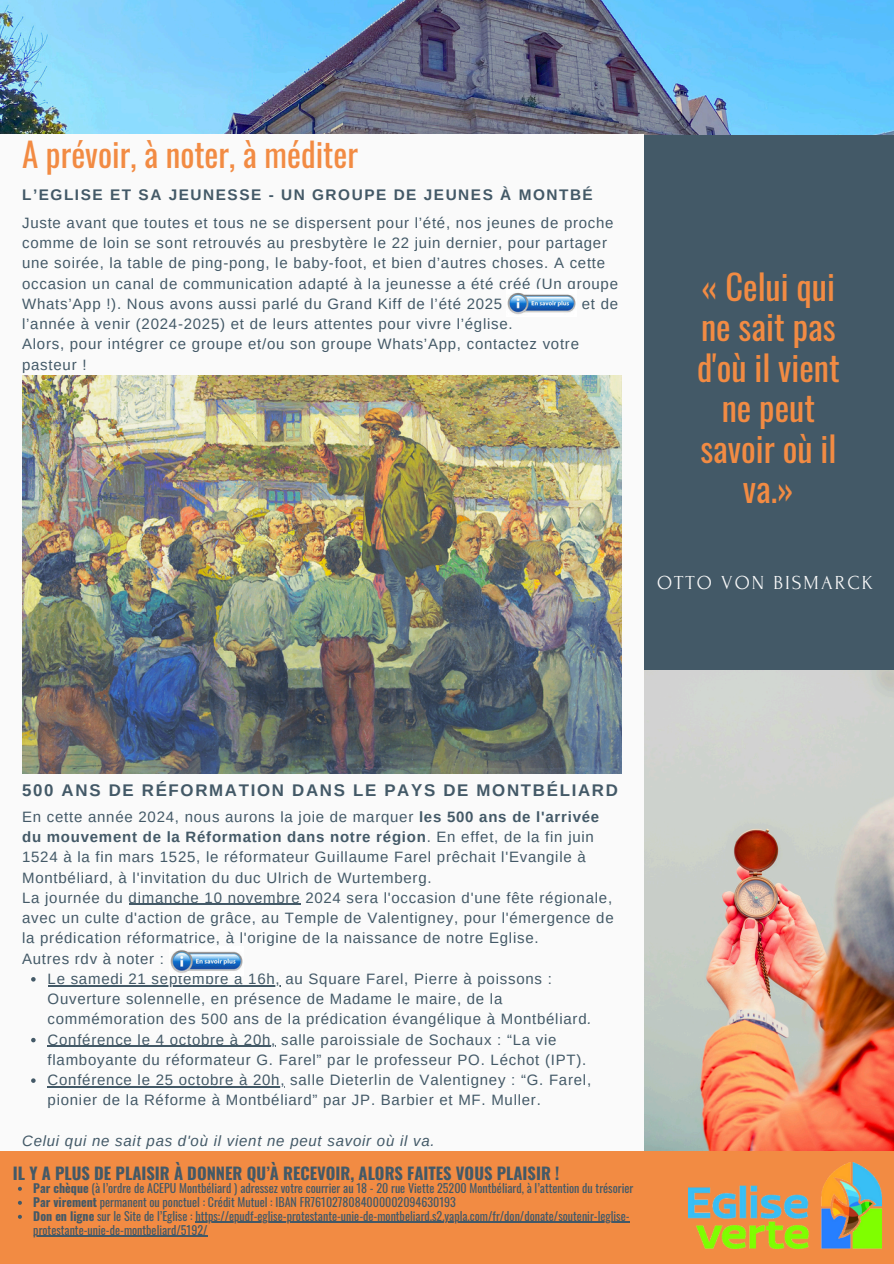
<style>
.page{position:relative;width:894px;height:1264px;background:#fff}
.page>*{position:absolute;margin:0;border:0;box-sizing:border-box;transform-origin:0 0}
.t1{font:34.5px/40.5px "Oswald";color:#f28b43;text-align:center}
.t2{font:33.15px "Oswald";color:#f28b43}
.t3{font:19.8px "Forum";letter-spacing:.1em;color:#fafafa}
.t4{font:700 16.8px "Arimo";letter-spacing:.1em;color:#435967}
.t5{font:700 16.5px "Oswald";color:#435967}
.t6{font:700 15.3px "Arimo";letter-spacing:.1em;color:#435967}
.t7{font:15px/20.2px "Arimo";letter-spacing:.05em;color:#435967}
.t8{font:italic 15px "Arimo";letter-spacing:.05em;color:#435967}
.t9{font:12px/14px "Oswald";color:#435967}
.s1{font-weight:700}
.s2{font-style:italic}
</style>
<div class="page">
<div style="left:643px;top:129px;width:250px;height:552px;background:#435967"></div>
<img style="left:643px;top:670px;width:250px;height:481px">
<img style="left:0;top:0;width:893px;height:134px">
<div style="left:0;top:135px;width:643px;height:1017px;background:#fafafa"></div>
<img style="left:22px;top:376px;width:599px;height:397px">
<hr style="left:128px;top:903px;width:172px;height:2px;background:#435967">
<svg style="left:31px;top:977px;width:5px;height:4px"></svg>
<hr style="left:48px;top:984px;width:232px;height:2px;background:#435967">
<svg style="left:31px;top:1037px;width:5px;height:5px"></svg>
<hr style="left:48px;top:1045px;width:228px;height:1px;background:#435967">
<svg style="left:31px;top:1078px;width:5px;height:4px"></svg>
<hr style="left:48px;top:1086px;width:237px;height:1px;background:#435967">
<div style="left:0;top:1151px;width:893px;height:112px;background:#f28b43"></div>
<img style="left:688px;top:1162px;width:193px;height:86px">
<svg style="left:18px;top:1186px;width:4px;height:4px"></svg>
<svg style="left:18px;top:1200px;width:4px;height:4px"></svg>
<svg style="left:18px;top:1214px;width:4px;height:4px"></svg>
<hr style="left:195px;top:1221px;width:434px;height:1px;background:#435967">
<hr style="left:33px;top:1235px;width:174px;height:1px;background:#435967">
<img style="left:507px;top:293px;width:69px;height:21px">
<img style="left:170px;top:950px;width:73px;height:23px">
<h4 class="t2" style="left:22px;top:129px;width:337px">A prévoir, à noter, à méditer</h4>
<h3 class="t6" style="left:22px;top:186px;width:572px">L’EGLISE ET SA JEUNESSE - UN GROUPE DE JEUNES À MONTBÉ</h3>
<p class="t7" style="left:22px;top:212px;width:597px">Juste avant que toutes et tous ne se dispersent pour l’été, nos jeunes de proche comme de loin se sont retrouvés au presbytère le 22 juin dernier, pour partager une soirée, la table de ping-pong, le baby-foot, et bien d’autres choses. A cette occasion un canal de communication adapté à la jeunesse a été créé (Un groupe Whats’App !). Nous avons aussi parlé du Grand Kiff de l’été 2025</p>
<p class="t7" style="left:581px;top:293px;width:38px">et de</p>
<p class="t7" style="left:22px;top:314px;width:558px">l’année à venir (2024-2025) et de leurs attentes pour vivre l’église.<br>Alors, pour intégrer ce groupe et/ou son groupe Whats’App, contactez votre pasteur !</p>
<h4 class="t1" style="left:696px;top:265px;width:144px">« Celui qui ne sait pas d'où il vient ne peut savoir où il va.»</h4>
<p class="t3" style="left:657px;top:572px;width:217px">OTTO VON BISMARCK</p>
<p class="t4" style="left:22px;top:780px;width:597px">500 ANS DE RÉFORMATION DANS LE PAYS DE MONTBÉLIARD</p>
<p class="t7" style="left:22px;top:806px;width:593px">En cette année 2024, nous aurons la joie de marquer <span class="s1">les 500 ans de l'arrivée du mouvement de la Réformation dans notre région</span>. En effet, de la fin juin 1524 à la fin mars 1525, le réformateur Guillaume Farel prêchait l'Evangile à Montbéliard, à l'invitation du duc Ulrich de Wurtemberg.<br>La journée du dimanche 10 novembre 2024 sera l'occasion d'une fête régionale, avec un culte d'action de grâce, au Temple de Valentigney, pour l'émergence de la prédication réformatrice, à l'origine de la naissance de notre Eglise.<br>Autres rdv à noter :</p>
<p class="t7" style="left:48px;top:968px;width:545px">Le samedi 21 septembre à 16h, au Square Farel, Pierre à poissons :<br>Ouverture solennelle, en présence de Madame le maire, de la commémoration des 500 ans de la prédication évangélique à Montbéliard<span class="s2">.</span></p>
<p class="t7" style="left:48px;top:1029px;width:540px">Conférence le 4 octobre à 20h, salle paroissiale de Sochaux : “La vie flamboyante du réformateur G. Farel” par le professeur PO. Léchot (IPT).</p>
<h1 class="t7" style="left:48px;top:1069px;width:545px">Conférence le 25 octobre à 20h, salle Dieterlin de Valentigney : “G. Farel, pionier de la Réforme à Montbéliard” par JP. Barbier et MF. Muller.</h1>
<h3 class="t8" style="left:22px;top:1132px;width:414px">Celui qui ne sait pas d'où il vient ne peut savoir où il va.</h3>
<p class="t5" style="left:13px;top:1160px;width:548px">IL Y A PLUS DE PLAISIR À DONNER QU’À RECEVOIR, ALORS FAITES VOUS PLAISIR !</p>
<p class="t9" style="left:33px;top:1180px;width:601px"><span class="s1">Par chèque</span> (à l’ordre de ACEPU Montbéliard ) adressez votre courrier au 18 - 20 rue Viette 25200 Montbéliard, à l’attention du trésorier <span class="s1">Par virement</span> permanent ou ponctuel : Crédit Mutuel : IBAN FR7610278084000002094630193<br><span class="s1">Don en ligne</span> sur le Site de l’Eglise : https://epudf-eglise-protestante-unie-de-montbeliard.s2.yapla.com/fr/don/donate/soutenir-leglise&shy;protestante-unie-de-montbeliard/5192/</p>
</div>
